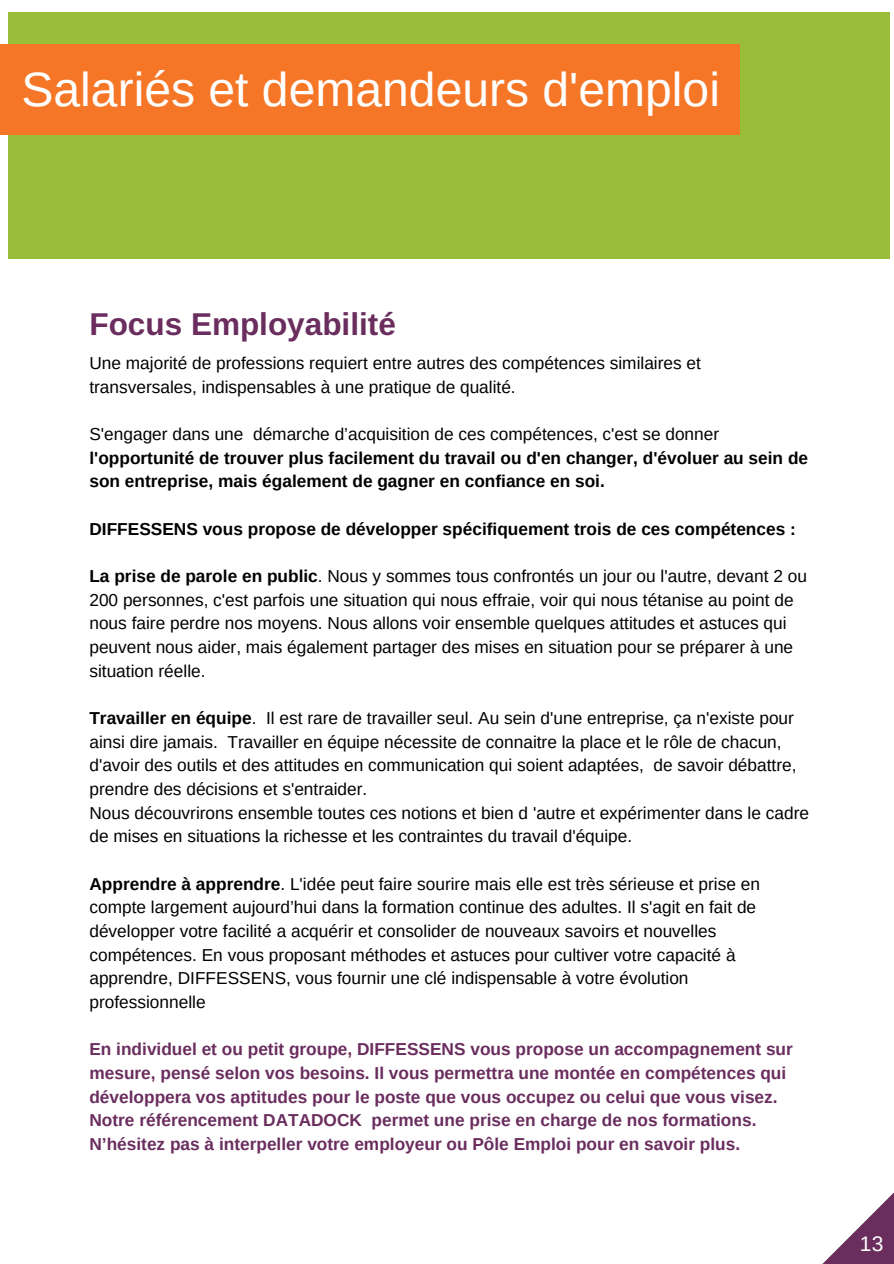
<style>
.page{position:relative;width:894px;height:1264px;background:#fff}
.page>*{position:absolute;margin:0;border:0;box-sizing:border-box;transform-origin:0 0}
.t1{font:48px "Arimo";color:#fff}
.t2{font:700 31.5px "Arimo";color:#6a2d5e}
.t3{font:21px "Arimo";color:#fff}
.t4{font:17.25px/23.7px "Arimo";color:#000}
.t5{font:700 17.25px/23.7px "Arimo";color:#6a2d5e}
.t6{font:700 17.25px/23.7px "Arimo";color:#000}
.s1{font-weight:700}
</style>
<div class="page">
<svg style="left:823px;top:1193px;width:70px;height:70px"></svg>
<div style="left:9px;top:12px;width:880px;height:246px;background:#99bd39"></div>
<div style="left:0;top:45px;width:739px;height:90px;background:#f67627"></div>
<h1 class="t1" style="left:21px;top:63px;width:699px">Salariés et demandeurs d'emploi</h1>
<h2 class="t2" style="left:89px;top:307px;width:308px">Focus Employabilité</h2>
<p class="t4" style="left:89px;top:351px;width:613px">Une majorité de professions requiert entre autres des compétences similaires et transversales, indispensables à une pratique de qualité.</p>
<p class="t4" style="left:89px;top:422px;width:631px">S'engager dans une démarche d’acquisition de ces compétences, c'est se donner</p>
<p class="t6" style="left:89px;top:446px;width:720px">l'opportunité de trouver plus facilement du travail ou d'en changer, d'évoluer au sein de son entreprise, mais également de gagner en confiance en soi.</p>
<p class="t6" style="left:89px;top:517px;width:707px">DIFFESSENS vous propose de développer spécifiquement trois de ces compétences :</p>
<p class="t4" style="left:89px;top:564px;width:718px"><span class="s1">La prise de parole en public</span>. Nous y sommes tous confrontés un jour ou l'autre, devant 2 ou 200 personnes, c'est parfois une situation qui nous effraie, voir qui nous tétanise au point de nous faire perdre nos moyens. Nous allons voir ensemble quelques attitudes et astuces qui peuvent nous aider, mais également partager des mises en situation pour se préparer à une situation réelle.</p>
<p class="t4" style="left:89px;top:706px;width:720px"><span class="s1">Travailler en équipe</span>. Il est rare de travailler seul. Au sein d'une entreprise, ça n'existe pour ainsi dire jamais. Travailler en équipe nécessite de connaitre la place et le rôle de chacun, d'avoir des outils et des attitudes en communication qui soient adaptées, de savoir débattre, prendre des décisions et s'entraider.<br>Nous découvrirons ensemble toutes ces notions et bien d 'autre et expérimenter dans le cadre de mises en situations la richesse et les contraintes du travail d'équipe.</p>
<p class="t4" style="left:89px;top:871px;width:671px"><span class="s1">Apprendre à apprendre</span>. L'idée peut faire sourire mais elle est très sérieuse et prise en compte largement aujourd’hui dans la formation continue des adultes. Il s'agit en fait de développer votre facilité a acquérir et consolider de nouveaux savoirs et nouvelles compétences. En vous proposant méthodes et astuces pour cultiver votre capacité à apprendre, DIFFESSENS, vous fournir une clé indispensable à votre évolution professionnelle</p>
<p class="t5" style="left:89px;top:1037px;width:704px">En individuel et ou petit groupe, DIFFESSENS vous propose un accompagnement sur mesure, pensé selon vos besoins. Il vous permettra une montée en compétences qui développera vos aptitudes pour le poste que vous occupez ou celui que vous visez.<br>Notre référencement DATADOCK permet une prise en charge de nos formations.<br>N’hésitez pas à interpeller votre employeur ou Pôle Emploi pour en savoir plus.</p>
<p class="t3" style="left:859px;top:1231px;width:25px">13</p>
</div>
